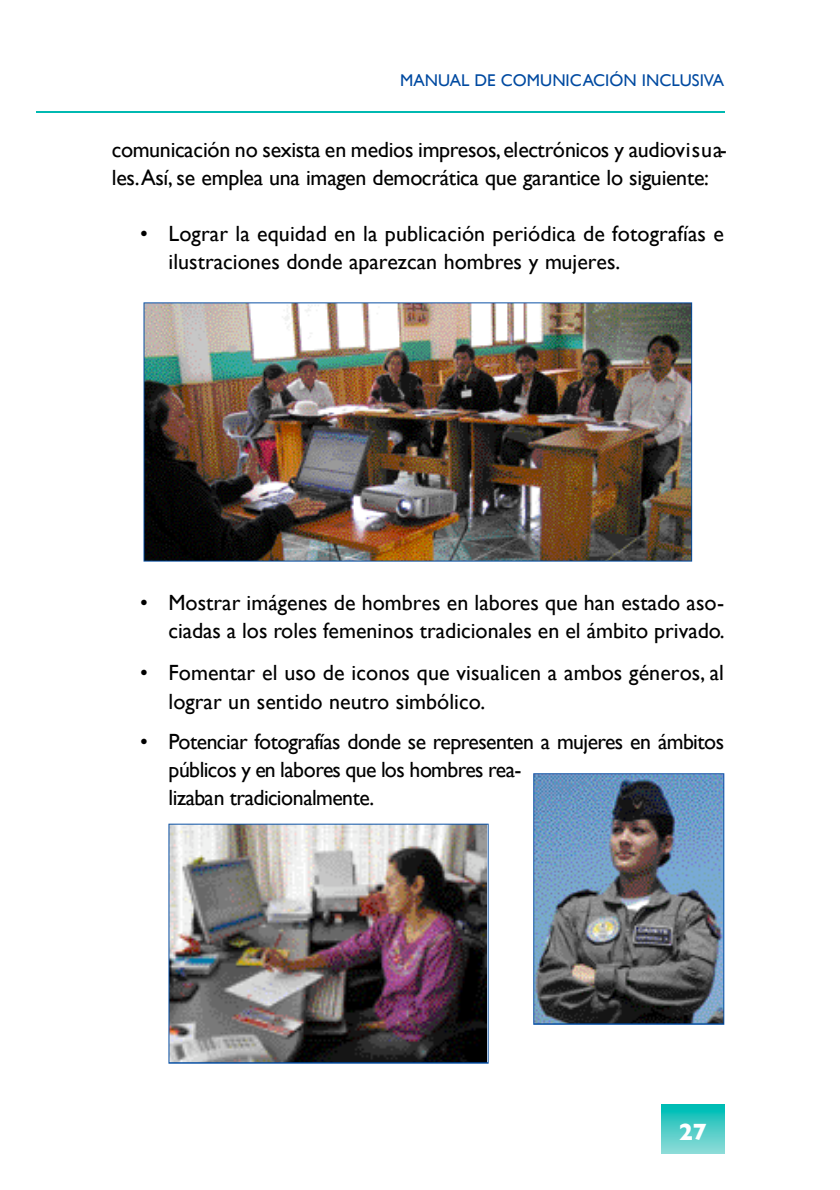
<style>
.page{position:relative;width:840px;height:1190px;background:#fff}
.page>*{position:absolute;margin:0;border:0;box-sizing:border-box;transform-origin:0 0}
.t1{font:700 24px "Gill Sans";color:#fff}
.t2{font:22px/27.8px "Gill Sans";color:#000}
.t3{font:22px/28px "Gill Sans";letter-spacing:-.025em;color:#000}
.t4{font:17px "Gill Sans";color:#004aa1}
</style>
<div class="page">
<img style="left:662px;top:1104px;width:62px;height:50px">
<hr style="left:36px;top:111px;width:688px;height:2px;background:#00b9b1">
<img style="left:144px;top:302px;width:548px;height:260px">
<img style="left:533px;top:773px;width:191px;height:252px">
<img style="left:168px;top:824px;width:321px;height:240px">
<p class="t4" style="left:400px;top:70px;width:325px">MANUAL DE COMUNICACIÓN INCLUSIVA</p>
<p class="t2" style="left:112px;top:136px;width:617px">c o municación no sexista en medios impre so s,electrónicos y audiov is u a&shy;le s.A sí, se emplea una imagen democrática que garantice lo siguiente:</p>
<p class="t2" style="left:168px;top:220px;width:557px;text-indent:-28px">• Lograr la equidad en la publicación periódica de fotografías e ilustraciones donde aparezcan hombres y mujeres.</p>
<p class="t2" style="left:140px;top:588px;width:586px;line-height:28.4px;text-align:right">• Mostrar imágenes de hombres en labores que han estado aso&shy;ciadas a los roles femeninos tradicionales en el ámbito privado.</p>
<p class="t2" style="left:168px;top:657px;width:557px;line-height:29.8px;text-indent:-28px">• Fomentar el uso de iconos que visualicen a ambos géneros, al lograr un sentido neutro simbólico.</p>
<p class="t3" style="left:168px;top:727px;width:557px;text-indent:-28px">• Potenciar fotografías donde se re p resenten a mu je res en ámbitos públicos y en labores que los hombres re a-<br>lizaban tradicionalmente.</p>
<p class="t1" style="left:679px;top:1118px;width:30px">27</p>
</div>
